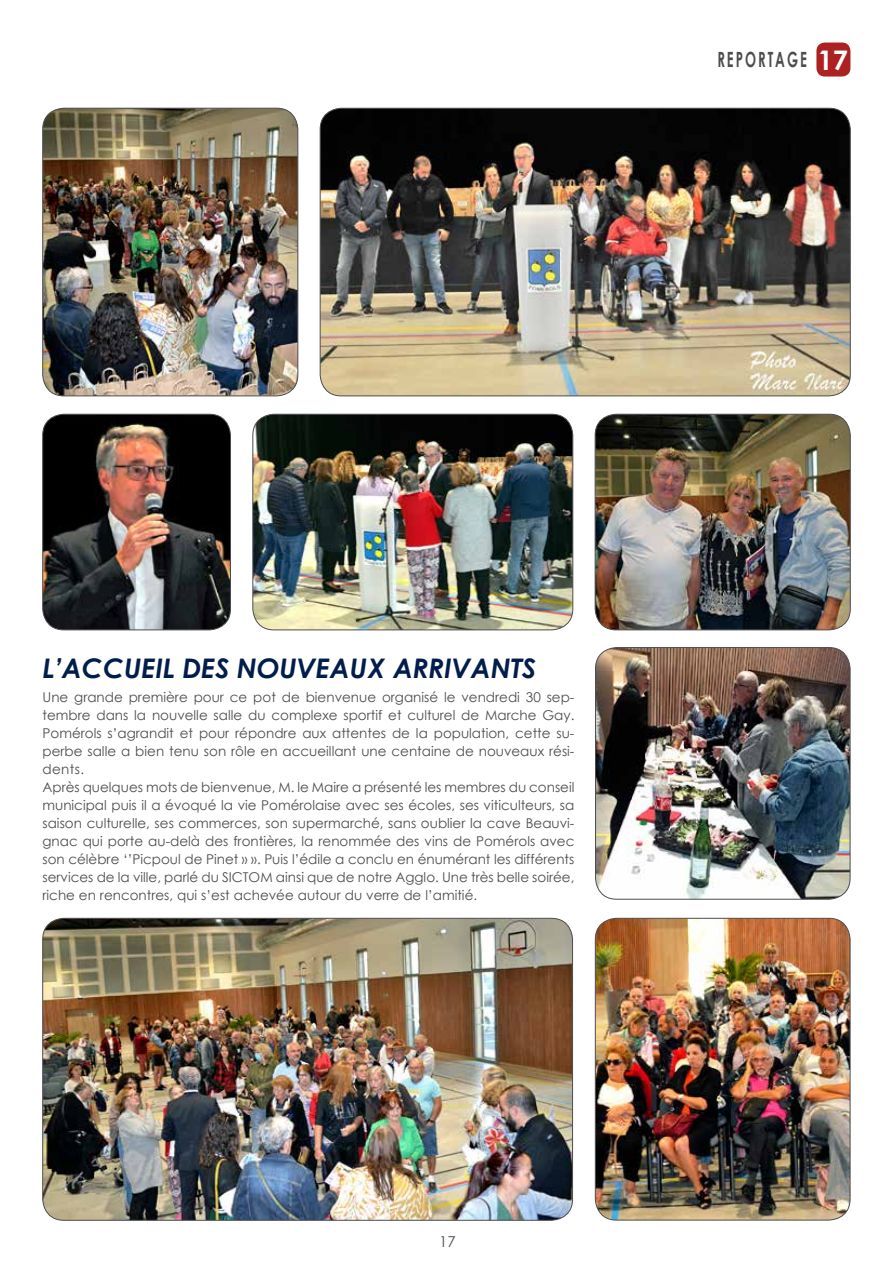
<style>
.page{position:relative;width:893px;height:1263px;background:#fff}
.page>*{position:absolute;margin:0;border:0;box-sizing:border-box;transform-origin:0 0}
.t1{font:italic 700 27px "Century Gothic";color:#001d4b}
.t2{font:700 21px "Century Gothic";letter-spacing:.15em;color:#4d4d4f;scale:.63 1}
.t3{font:15px "Century Gothic";color:#4d4d4f}
.t4{font:13.5px/18px "Century Gothic";color:#4d4d4f}
.s1{font-size:27px;color:#fff}
</style>
<div class="page">
<div style="left:816px;top:43px;width:34px;height:34px;background:#ac2223;border-radius:9px"></div>
<img style="left:253px;top:414px;width:320px;height:216px">
<div style="left:253px;top:414px;width:320px;height:216px;border:1px solid #4d4d4f;border-radius:21px"></div>
<img style="left:43px;top:414px;width:187px;height:216px">
<div style="left:43px;top:414px;width:188px;height:216px;border:1px solid #4d4d4f;border-radius:21px"></div>
<img style="left:43px;top:108px;width:255px;height:288px">
<div style="left:43px;top:108px;width:255px;height:288px;border:1px solid #4d4d4f;border-radius:21px"></div>
<img style="left:43px;top:918px;width:530px;height:302px">
<img style="left:595px;top:414px;width:255px;height:216px">
<div style="left:595px;top:414px;width:255px;height:216px;border:1px solid #4d4d4f;border-radius:21px"></div>
<img style="left:595px;top:647px;width:255px;height:252px">
<div style="left:595px;top:647px;width:255px;height:252px;border:1px solid #4d4d4f;border-radius:21px"></div>
<img style="left:595px;top:918px;width:255px;height:302px">
<div style="left:595px;top:918px;width:255px;height:302px;border:1px solid #4d4d4f;border-radius:21px"></div>
<img style="left:320px;top:108px;width:530px;height:288px">
<h2 class="t2" style="left:717px;top:44px;width:209px">REP ORTAGE <span class="s1">17</span></h2>
<h1 class="t1" style="left:43px;top:648px;width:495px">L’ACCUEIL DES NOUVEAUX ARRIVANTS</h1>
<p class="t4" style="left:43px;top:687px;width:533px">Une grande première pour ce pot de bienvenue organisé le vendredi 30 sep&shy;tembre dans la nouvelle salle du complexe sportif et culturel de Marche Gay.<br>Pomérols s’agrandit et pour répondre aux attentes de la population, cette su&shy;perbe salle a bien tenu son rôle en accueillant une centaine de nouveaux rési&shy;dents.<br>Après quelques mots de bienvenue, M. le Maire a présenté les membres du conseil municipal puis il a évoqué la vie Pomérolaise avec ses écoles, ses viticulteurs, sa saison culturelle, ses commerces, son supermarché, sans oublier la cave Beauvi&shy;gnac qui porte au-delà des frontières, la renommée des vins de Pomérols avec son célèbre ‘’Picpoul de Pinet » ». Puis l’édile a conclu en énumérant les différents services de la ville, parlé du SICTOM ainsi que de notre Agglo. Une très belle soirée, riche en rencontres, qui s’est achevée autour du verre de l’amitié.</p>
<p class="t3" style="left:439px;top:1231px;width:18px">17</p>
</div>
